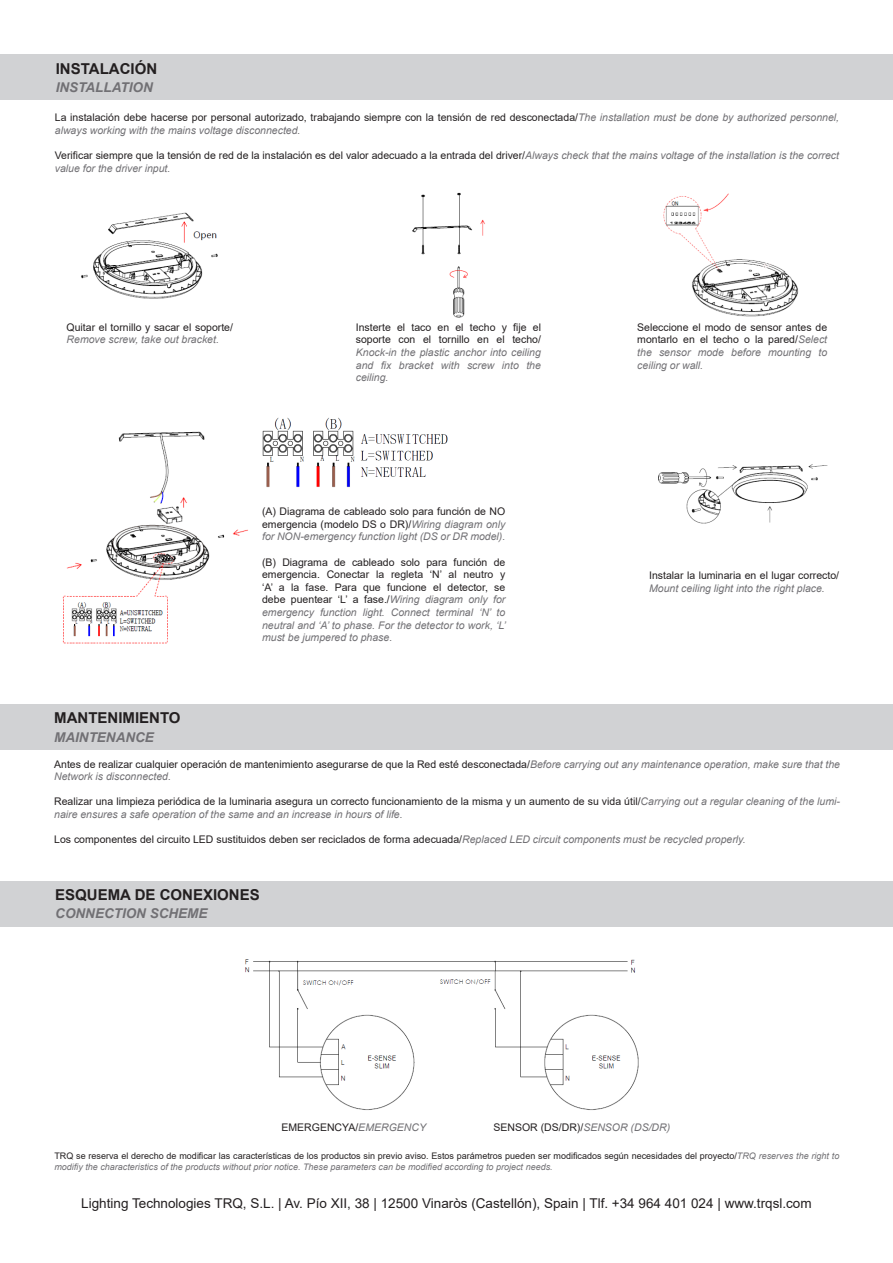
<style>
.page{position:relative;width:893px;height:1263px;background:#fff}
.page>*{position:absolute;margin:0;border:0;box-sizing:border-box;transform-origin:0 0}
._09_TABLE_BODY{font:700 15px "Arial";color:#231f20}
.t1{font:13.5px "Arial";color:#231f20}
._09_TABLE_BODY-2{font:italic 700 13.5px "Arial";color:#717074}
.t2{font:10.5px/12.6px "Arial";color:#231f20}
.t3{font:italic 10.5px/12.6px "Arial";color:#717074;text-align:justify}
.t4{font:9px/10.8px "Arial";color:#231f20}
.s1{font-style:italic;color:#717074}
.s2{font-style:normal;color:#231f20}
</style>
<div class="page">
<img style="left:245px;top:959px;width:394px;height:151px">
<div style="left:0;top:704px;width:893px;height:45px;background:#d1d2d4"></div>
<div style="left:0;top:881px;width:893px;height:45px;background:#d1d2d4"></div>
<div style="left:0;top:55px;width:893px;height:45px;background:#d1d2d4"></div>
<img style="left:81px;top:212px;width:137px;height:87px">
<img style="left:412px;top:193px;width:73px;height:125px">
<img style="left:663px;top:193px;width:136px;height:124px">
<img style="left:62px;top:431px;width:186px;height:213px">
<img style="left:658px;top:464px;width:170px;height:60px">
<img style="left:262px;top:417px;width:186px;height:71px">
<p class="_09_TABLE_BODY" style="left:56px;top:58px;width:103px">INSTALACIÓN</p>
<p class="_09_TABLE_BODY-2" style="left:56px;top:78px;width:98px">INSTALLATION</p>
<p class="t2" style="left:55px;top:111px;width:786px">La instalación debe hacerse por personal autorizado, trabajando siempre con la tensión de red desconectada/<span class="s1">The installation must be done by authorized personnel, always working with the mains voltage disconnected.</span></p>
<p class="t2" style="left:55px;top:149px;width:786px">Verificar siempre que la tensión de red de la instalación es del valor adecuado a la entrada del driver/<span class="s1">Always check that the mains voltage of the installation is the correct value for the driver input.</span></p>
<p class="t2" style="left:67px;top:321px;width:168px">Quitar el tornillo y sacar el soporte/<br><span class="s1">Remove screw, take out bracket.</span></p>
<p class="t3" style="left:356px;top:321px;width:187px"><span class="s2">Insterte el taco en el techo y fije el soporte con el tornillo en el techo/ </span>Knock-in the plastic anchor into ceiling and fix bracket with screw into the ceiling.</p>
<p class="t2" style="left:637px;top:321px;width:191px;text-align:justify">Seleccione el modo de sensor antes de montarlo en el techo o la pared/<span class="s1">Select the sensor mode before mounting to ceiling or wall.</span></p>
<p class="_09_TABLE_BODY" style="left:54px;top:707px;width:128px">MANTENIMIENTO</p>
<p class="_09_TABLE_BODY-2" style="left:54px;top:728px;width:101px">MAINTENANCE</p>
<p class="t2" style="left:262px;top:505px;width:245px;text-align:justify">(A) Diagrama de cableado solo para función de NO emergencia (modelo DS o DR)/<span class="s1">Wiring diagram only for NON-emergency function light (DS or DR model).</span></p>
<p class="t2" style="left:262px;top:556px;width:245px;text-align:justify">(B) Diagrama de cableado solo para función de emergencia. Conectar la regleta ‘N’ al neutro y ‘A’ a la fase. Para que funcione el detector, se debe puentear ‘L’ a fase./<span class="s1">Wiring diagram only for emergency function light. Connect terminal ‘N’ to neutral and ‘A’ to phase. For the detector to work, ‘L’ must be jumpered to phase.</span></p>
<p class="t2" style="left:649px;top:569px;width:191px">Instalar la luminaria en el lugar correcto/<br><span class="s1">Mount ceiling light into the right place.</span></p>
<p class="t2" style="left:54px;top:757px;width:787px">Antes de realizar cualquier operación de mantenimiento asegurarse de que la Red esté desconectada/<span class="s1">Before carrying out any maintenance operation, make sure that the<br>Network is disconnected.</span></p>
<p class="t2" style="left:54px;top:795px;width:787px">Realizar una limpieza periódica de la luminaria asegura un correcto funcionamiento de la misma y un aumento de su vida útil/<span class="s1">Carrying out a regular cleaning of the lumi&shy;naire ensures a safe operation of the same and an increase in hours of life.</span></p>
<p class="t2" style="left:54px;top:833px;width:693px">Los componentes del circuito LED sustituidos deben ser reciclados de forma adecuada/<span class="s1">Replaced LED circuit components must be recycled properly.</span></p>
<p class="_09_TABLE_BODY" style="left:55px;top:884px;width:206px">ESQUEMA DE CONEXIONES</p>
<p class="_09_TABLE_BODY-2" style="left:55px;top:905px;width:154px">CONNECTION SCHEME</p>
<p class="t2" style="left:281px;top:1121px;width:146px">EMERGENCYA/<span class="s1">EMERGENCY</span></p>
<p class="t2" style="left:493px;top:1121px;width:178px">SENSOR (DS/DR)/<span class="s1">SENSOR (DS/DR)</span></p>
<p class="t4" style="left:54px;top:1150px;width:786px">TRQ se reserva el derecho de modificar las características de los productos sin previo aviso. Estos parámetros pueden ser modificados según necesidades del proyecto/<span class="s1">TRQ reserves the right to modifiy the characteristics of the products without prior notice. These parameters can be modified according to project needs.</span></p>
<p class="t1" style="left:81px;top:1194px;width:732px">Lighting Technologies TRQ, S.L. | Av. Pío XII, 38 | 12500 Vinaròs (Castellón), Spain | Tlf. +34 964 401 024 | www.trqsl.com</p>
</div>
